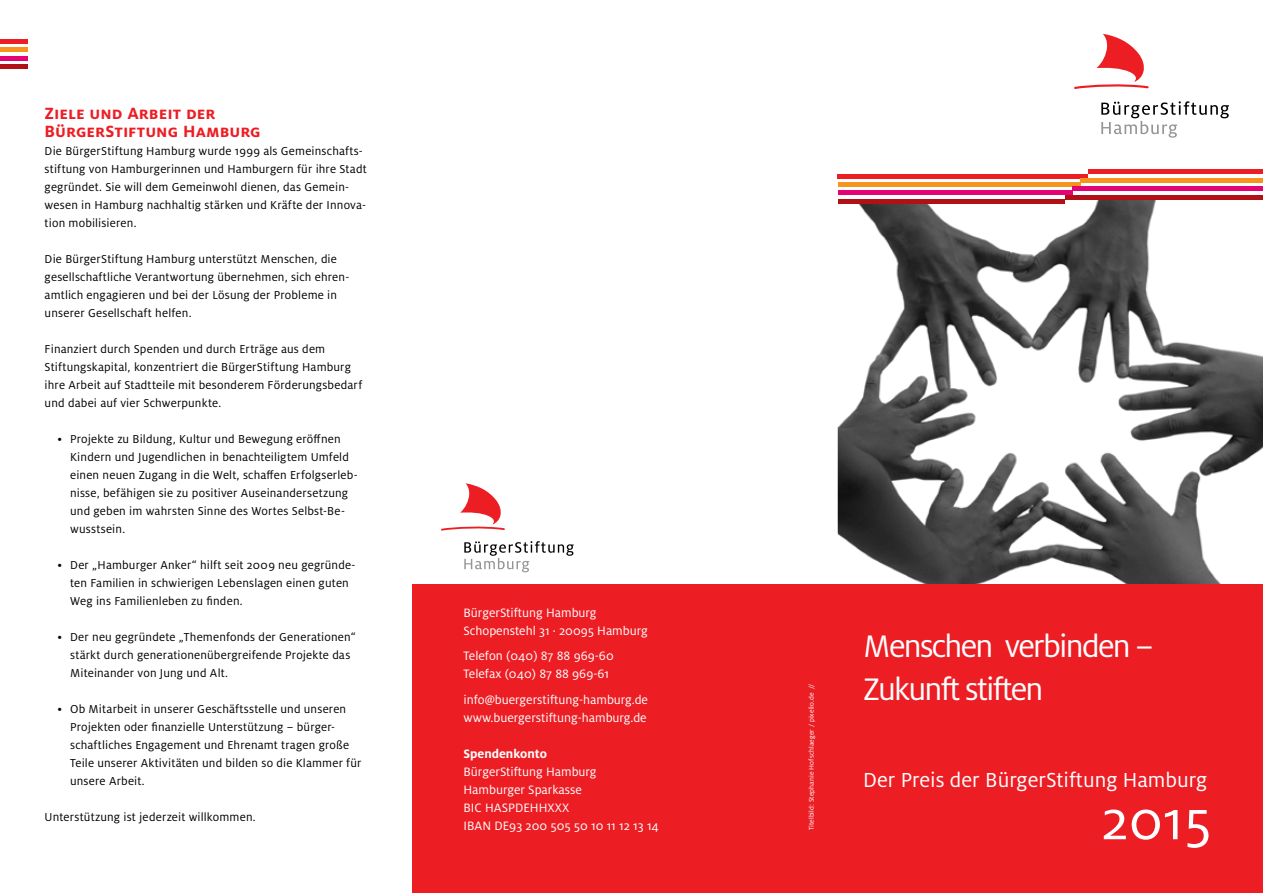
<style>
.page{position:relative;width:1263px;height:893px;background:#fff}
.page>*{position:absolute;margin:0;border:0;box-sizing:border-box;transform-origin:0 0}
.t1{font:60px "Milo Pro";color:#fff}
.t2{font:34.5px/43.5px "Milo OT";letter-spacing:-.05em;color:#fff}
.t3{font:22.5px "Milo Pro";color:#fff}
.t4{font:700 18px/18px "Milo OT";color:#ed1d24}
.t5{font:13.5px/18px "Milo Pro";color:#fff}
.t6{font:700 13.5px "Milo Pro";color:#fff}
.t7{font:12.75px/18px "Milo OT";letter-spacing:.015em;color:#000}
.t8{font:7.5px "Milo OT";letter-spacing:.01em;color:#fff}
.s1{font-family:"Milo Pro"}
</style>
<div class="page">
<img style="left:838px;top:199px;width:425px;height:385px">
<div style="left:412px;top:584px;width:851px;height:309px;background:#ed1d24"></div>
<hr style="left:838px;top:174px;width:250px;height:4px;background:#ed1d24">
<div style="left:838px;top:182px;width:242px;height:5px;background:#f7941e"></div>
<hr style="left:838px;top:191px;width:234px;height:4px;background:#e40375">
<hr style="left:838px;top:199px;width:227px;height:4px;background:#b11116">
<hr style="left:1088px;top:170px;width:175px;height:4px;background:#ed1d24">
<hr style="left:1080px;top:178px;width:183px;height:4px;background:#f7941e">
<hr style="left:1073px;top:187px;width:190px;height:4px;background:#e40375">
<hr style="left:1065px;top:195px;width:198px;height:4px;background:#b11116">
<svg style="left:1101px;top:101px;width:128px;height:37px"></svg>
<svg style="left:1074px;top:34px;width:75px;height:55px"></svg>
<svg style="left:464px;top:541px;width:110px;height:31px"></svg>
<svg style="left:441px;top:483px;width:64px;height:48px"></svg>
<div style="left:0;top:39px;width:28px;height:5px;background:#ed1d24"></div>
<hr style="left:0;top:48px;width:28px;height:4px;background:#f7941e">
<div style="left:0;top:56px;width:28px;height:5px;background:#e40375"></div>
<hr style="left:0;top:65px;width:28px;height:4px;background:#b11116">
<h3 class="t4" style="left:45px;top:104px;width:218px">Ziele und Arbeit der<br>BürgerStiftung Hamburg</h3>
<p class="t7" style="left:45px;top:142px;width:324px">Die BürgerStiftung Hamburg wurde 1999 als Gemeinschafts&shy;stiftung von Hamburgerinnen und Hamburgern für ihre Stadt gegründet. Sie will dem Gemeinwohl dienen, das Gemein&shy;wesen in Hamburg nachhaltig stärken und Kräfte der Innova&shy;tion mobilisieren.</p>
<p class="t7" style="left:45px;top:250px;width:306px">Die BürgerStiftung Hamburg unterstützt Menschen, die gesellschaftliche Verantwortung übernehmen, sich ehren&shy;amtlich engagieren und bei der Lösung der Probleme in unserer Gesellschaft helfen.</p>
<p class="t7" style="left:45px;top:340px;width:319px">Finanziert durch Spenden und durch Erträge aus dem Stiftungskapital, konzentriert die BürgerStiftung Hamburg ihre Arbeit auf Stadtteile mit besonderem Förderungsbedarf und dabei auf vier Schwerpunkte.</p>
<p class="t7" style="left:70px;top:430px;width:289px;text-indent:-13px">• Projekte zu Bildung, Kultur und Bewegung eröffnen Kindern und Jugendlichen in benachteiligtem Umfeld einen neuen Zugang in die Welt, schaffen Erfolgserleb&shy;nisse, befähigen sie zu positiver Auseinandersetzung und geben im wahrsten Sinne des Wortes Selbst-Be&shy;wusstsein.</p>
<p class="t7" style="left:70px;top:556px;width:287px;text-indent:-13px">• Der „Hamburger Anker“ hilft seit 2009 neu gegründe&shy;ten Familien in schwierigen Lebenslagen einen guten<br>Weg ins Familienleben zu finden.</p>
<p class="t7" style="left:70px;top:628px;width:287px;text-indent:-13px">• Der neu gegründete „Themenfonds der Generationen“ stärkt durch generationenübergreifende Projekte das<br>Miteinander von Jung und Alt.</p>
<p class="t7" style="left:70px;top:700px;width:293px;text-indent:-13px">• Ob Mitarbeit in unserer Geschäftsstelle und unseren Projekten oder finanzielle Unterstützung – bürger&shy;schaftliches Engagement und Ehrenamt tragen große Teile unserer Aktivitäten und bilden so die Klammer für unsere Arbeit.</p>
<p class="t7" style="left:45px;top:808px;width:213px">Unterstützung ist jederzeit willkommen.</p>
<h1 class="t1" style="left:1101px;top:787px;width:111px">2015</h1>
<p class="t5" style="left:463px;top:604px;width:186px">BürgerStiftung Hamburg<br>Schopenstehl 31 · 20095 Hamburg</p>
<p class="t5" style="left:463px;top:647px;width:152px">Telefon (040) 87 88 969-60<br>Telefax (040) 87 88 969-61</p>
<p class="t5" style="left:463px;top:691px;width:186px">info@buergerstiftung-hamburg.de www.buergerstiftung-hamburg.de</p>
<p class="t6" style="left:463px;top:746px;width:85px">Spendenkonto</p>
<p class="t5" style="left:463px;top:763px;width:197px">BürgerStiftung Hamburg<br>Hamburger Sparkasse<br>BIC HASPDEHHXXX<br>IBAN DE93 200 505 50 10 11 12 13 14</p>
<h2 class="t2" style="left:863px;top:624px;width:292px">Menschen verbinden –<br>Zukunft stiften</h2>
<p class="t8" style="left:807px;top:830px;width:148px;rotate:-90deg"><span class="s1">Titelbild:</span> Stephanie Hofschlaeger / pixelio.de <span class="s1">//</span></p>
<h3 class="t3" style="left:863px;top:768px;width:345px">Der Preis der BürgerStiftung Hamburg</h3>
</div>
